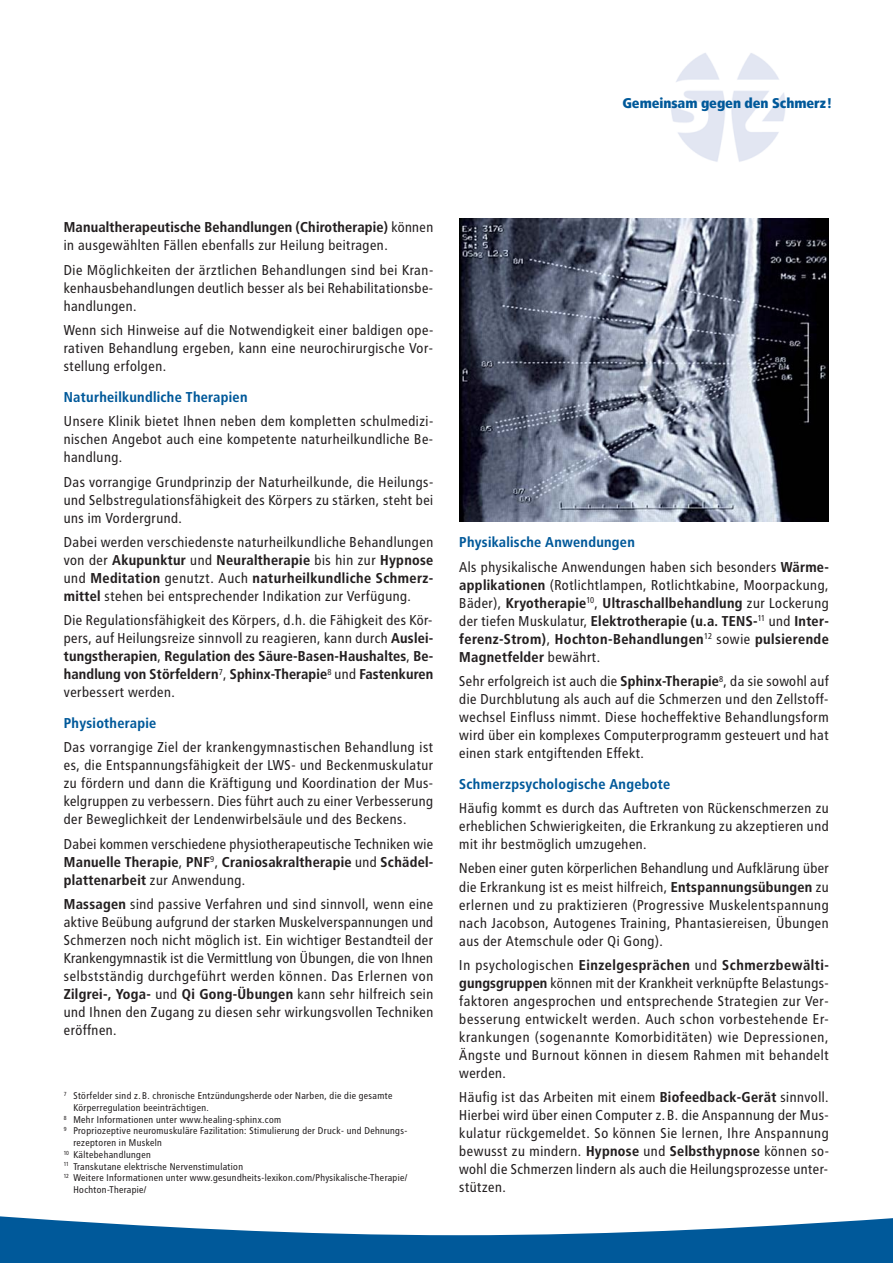
<style>
.page{position:relative;width:893px;height:1263px;background:#fff}
.page>*{position:absolute;margin:0;border:0;box-sizing:border-box;transform-origin:0 0}
.t1{font:14.25px/18px "Transit";color:#231f20;text-align:justify}
.t2{font:700 14.25px/18px "Transit";letter-spacing:.01em;color:#231f20;text-align:justify}
.t3{font:700 14.25px "Transit";color:#00599a}
.t4{font:900 14.1px "Transit";letter-spacing:-.01em;color:#00599a}
.t5{font:9.75px "Transit";color:#231f20}
.s1{font-weight:700}
.s2{font-weight:700;color:#00599a}
.s3{font-weight:400}
</style>
<div class="page">
<img style="left:671px;top:53px;width:114px;height:109px">
<svg style="left:0;top:1216px;width:893px;height:47px"></svg>
<img style="left:459px;top:219px;width:369px;height:302px">
<p class="t4" style="left:622px;top:96px;width:211px">Gemeinsam gegen den Schmerz!</p>
<p class="t1" style="left:64px;top:219px;width:371px"><span class="s1">Manualtherapeutische Behandlungen (Chirotherapie)</span> können in ausgewählten Fällen ebenfalls zur Heilung beitragen.</p>
<p class="t1" style="left:64px;top:262px;width:371px">Die Möglichkeiten der ärztlichen Behandlungen sind bei Kran&shy;kenhausbehandlungen deutlich besser als bei Rehabilitationsbe&shy;handlungen.</p>
<p class="t1" style="left:64px;top:322px;width:372px">Wenn sich Hinweise auf die Notwendigkeit einer baldigen ope&shy;rativen Behandlung ergeben, kann eine neurochirurgische Vor&shy;stellung erfolgen.</p>
<p class="t3" style="left:64px;top:391px;width:186px">Naturheilkundliche Therapien</p>
<p class="t1" style="left:64px;top:413px;width:371px">Unsere Klinik bietet Ihnen neben dem kompletten schulmedizi&shy;nischen Angebot auch eine kompetente naturheilkundliche Be&shy;handlung.</p>
<p class="t1" style="left:64px;top:474px;width:372px">Das vorrangige Grundprinzip der Naturheilkunde, die Heilungs&shy;und Selbstregulationsfähigkeit des Körpers zu stärken, steht bei uns im Vordergrund.</p>
<p class="t1" style="left:64px;top:534px;width:371px">Dabei werden verschiedenste naturheilkundliche Behandlungen von der <span class="s1">Akupunktur</span> und <span class="s1">Neuraltherapie</span> bis hin zur <span class="s1">Hypnose </span>und <span class="s1">Meditation</span> genutzt. Auch <span class="s1">naturheilkundliche Schmerz&shy;mittel</span> stehen bei entsprechender Indikation zur Verfügung.</p>
<p class="t1" style="left:64px;top:612px;width:371px">Die Regulationsfähigkeit des Körpers, d.h. die Fähigkeit des Kör&shy;pers, auf Heilungsreize sinnvoll zu reagieren, kann durch <span class="s1">Auslei&shy;tungstherapien</span>, <span class="s1">Regulation des Säure-Basen-Haushaltes</span>, <span class="s1">Be&shy;handlung von Störfeldern</span><sup>7</sup>, <span class="s1">Sphinx-Therapie</span><sup>8</sup> und <span class="s1">Fastenkuren </span>verbessert werden.</p>
<p class="t3" style="left:64px;top:717px;width:94px">Physiotherapie</p>
<p class="t1" style="left:64px;top:740px;width:371px">Das vorrangige Ziel der krankengymnastischen Behandlung ist es, die Entspannungsfähigkeit der LWS- und Beckenmuskulatur zu fördern und dann die Kräftigung und Koordination der Mus&shy;kelgruppen zu verbessern. Dies führt auch zu einer Verbesserung der Beweglichkeit der Lendenwirbelsäule und des Beckens.</p>
<p class="t1" style="left:64px;top:836px;width:371px">Dabei kommen verschiedene physiotherapeutische Techniken wie <span class="s1">Manuelle Therapie</span>, <span class="s1">PNF</span><sup>9</sup>, <span class="s1">Craniosakraltherapie</span> und <span class="s1">Schädel&shy;plattenarbeit</span> zur Anwendung.</p>
<p class="t1" style="left:64px;top:896px;width:371px"><span class="s1">Massagen</span> sind passive Verfahren und sind sinnvoll, wenn eine aktive Beübung aufgrund der starken Muskelverspannungen und Schmerzen noch nicht möglich ist. Ein wichtiger Bestandteil der Krankengymnastik ist die Vermittlung von Übungen, die von Ihnen selbstständig durchgeführt werden können. Das Erlernen von <span class="s1">Zilgrei-, Yoga-</span> und <span class="s1">Qi Gong-Übungen</span> kann sehr hilfreich sein und Ihnen den Zugang zu diesen sehr wirkungsvollen Techniken eröffnen.</p>
<p class="t5" style="left:64px;top:1092px;width:331px"><sup>7</sup> Störfelder sind z.B. chronische Entzündungsherde oder Narben, die die gesamte</p>
<p class="t5" style="left:73px;top:1104px;width:137px">Körperregulation beeinträchtigen.</p>
<p class="t5" style="left:64px;top:1115px;width:219px"><sup>8</sup> Mehr Informationen unter www.healing-sphinx.com</p>
<p class="t5" style="left:64px;top:1127px;width:345px"><sup>9</sup> Propriozeptive neuromuskuläre Fazilitation: Stimulierung der Druck- und Dehnungs-</p>
<p class="t5" style="left:73px;top:1139px;width:90px">rezeptoren in Muskeln</p>
<p class="t5" style="left:64px;top:1150px;width:89px"><sup>10</sup> Kältebehandlungen</p>
<p class="t5" style="left:64px;top:1162px;width:181px"><sup>11</sup> Transkutane elektrische Nervenstimulation</p>
<p class="t5" style="left:64px;top:1174px;width:345px"><sup>12</sup> Weitere Informationen unter www.gesundheits-lexikon.com/Physikalische-Therapie/</p>
<p class="t5" style="left:73px;top:1185px;width:75px">Hochton-Therapie/</p>
<p class="t1" style="left:459px;top:531px;width:371px;line-height:24.5px"><span class="s2">Physikalische Anwendungen<br></span>Als physikalische Anwendungen haben sich besonders <span class="s1">Wärme-</span></p>
<p class="t2" style="left:459px;top:577px;width:371px">applikationen <span class="s3">(Rotlichtlampen, Rotlichtkabine, Moorpackung, Bäder),</span> Kryotherapie<sup>10</sup><span class="s3">,</span> Ultraschallbehandlung <span class="s3">zur Lockerung der tiefen Muskulatur,</span> Elektrotherapie (u.a. TENS-<sup>11</sup> <span class="s3">und</span> Inter&shy;ferenz-Strom)<span class="s3">,</span> Hochton-Behandlungen<sup>12</sup> <span class="s3">sowie</span> pulsierende Magnetfelder <span class="s3">bewährt.</span></p>
<p class="t1" style="left:459px;top:673px;width:371px">Sehr erfolgreich ist auch die <span class="s1">Sphinx-Therapie</span><sup>8</sup>, da sie sowohl auf die Durchblutung als auch auf die Schmerzen und den Zellstoff&shy;wechsel Einfluss nimmt. Diese hocheffektive Behandlungsform wird über ein komplexes Computerprogramm gesteuert und hat einen stark entgiftenden Effekt.</p>
<p class="t3" style="left:459px;top:778px;width:213px">Schmerzpsychologische Angebote</p>
<p class="t1" style="left:459px;top:800px;width:371px">Häufig kommt es durch das Auftreten von Rückenschmerzen zu erheblichen Schwierigkeiten, die Erkrankung zu akzeptieren und mit ihr bestmöglich umzugehen.</p>
<p class="t1" style="left:459px;top:861px;width:371px">Neben einer guten körperlichen Behandlung und Aufklärung über die Erkrankung ist es meist hilfreich, <span class="s1">Entspannungsübungen</span> zu erlernen und zu praktizieren (Progressive Muskelentspannung nach Jacobson, Autogenes Training, Phantasiereisen, Übungen aus der Atemschule oder Qi Gong).</p>
<p class="t1" style="left:459px;top:957px;width:371px">In psychologischen <span class="s1">Einzelgesprächen</span> und <span class="s1">Schmerzbewälti&shy;gungsgruppen</span> können mit der Krankheit verknüpfte Belastungs&shy;faktoren angesprochen und entsprechende Strategien zur Ver&shy;besserung entwickelt werden. Auch schon vorbestehende Er - krankungen (sogenannte Komorbiditäten) wie Depressionen, Ängste und Burnout können in diesem Rahmen mit behandelt werden.</p>
<p class="t1" style="left:459px;top:1089px;width:372px">Häufig ist das Arbeiten mit einem <span class="s1">Biofeedback-Gerät</span> sinnvoll.<br>Hierbei wird über einen Computer z.B. die Anspannung der Mus&shy;kulatur rückgemeldet. So können Sie lernen, Ihre Anspannung bewusst zu mindern. <span class="s1">Hypnose</span> und <span class="s1">Selbsthypnose</span> können so&shy;wohl die Schmerzen lindern als auch die Heilungsprozesse unter&shy;stützen.</p>
</div>
